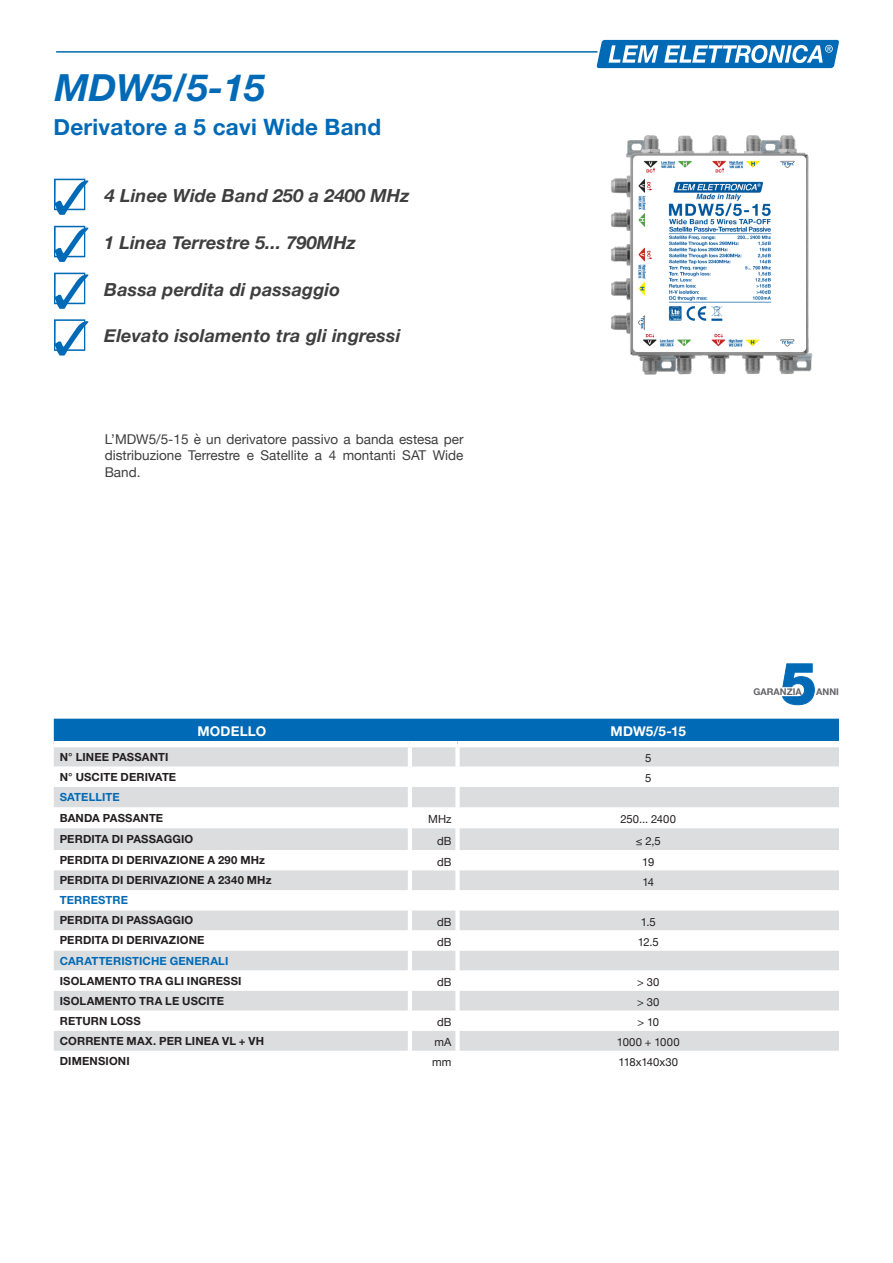
<style>
.page{position:relative;width:893px;height:1263px;background:#fff}
.page>*{position:absolute;margin:0;border:0;box-sizing:border-box;transform-origin:0 0}
.CODICE_Prodotto_ITA{font:italic 700 37.5px "Helvetica Neue LT Std";color:#016ab6}
.Elenco_puntato{font:700 22.5px "Helvetica Neue";letter-spacing:.01em;color:#016ab6}
.Elenco_puntato-2{font:italic 700 18px "Helvetica Neue";letter-spacing:.01em;color:#3e3e3f}
.Testi_semplici{font:13.5px/16.5px "Helvetica Neue";color:#3e3e3f;text-align:justify}
.Intestazione_Tabelle_Codice{font:700 13.5px "Helvetica Neue LT Std";letter-spacing:.01em;color:#fff}
.Grassetto_Tabelle_ITA{font:700 11.25px "Helvetica Neue LT Std";letter-spacing:.01em;color:#231f20}
.Grassetto_Tabelle_ITA-2{font:700 11.25px "Helvetica Neue LT Std";letter-spacing:.01em;color:#016ab6}
.Descriz_Tabelle_ITA{font:11.25px "Helvetica Neue";letter-spacing:-.015em;color:#231f20}
.Colonna_dB_Dx{font:11.25px "Helvetica Neue";letter-spacing:.005em;color:#231f20}
.Descriz_Tabelle_EN{font:11.25px "Helvetica Neue";letter-spacing:.005em;color:#231f20}
.t1{font:700 9.3px "Helvetica Neue";color:#636366}
</style>
<div class="page">
<svg style="left:596px;top:40px;width:243px;height:28px"></svg>
<hr style="left:56px;top:51px;width:541px;height:2px;background:#016aaf">
<svg style="left:782px;top:664px;width:32px;height:41px"></svg>
<svg style="left:54px;top:273px;width:34px;height:36px"></svg>
<svg style="left:54px;top:319px;width:34px;height:36px"></svg>
<svg style="left:54px;top:179px;width:34px;height:36px"></svg>
<svg style="left:54px;top:226px;width:34px;height:36px"></svg>
<div style="left:54px;top:719px;width:785px;height:22px;background:#016ab6"></div>
<svg style="left:54px;top:747px;width:785px;height:20px;background:#dddee0"></svg>
<svg style="left:54px;top:787px;width:785px;height:264px;fill:#dcdddf"></svg>
<hr style="left:408px;top:747px;width:4px;height:20px;background:#fff">
<div style="left:455px;top:747px;width:5px;height:20px;background:#fff"></div>
<hr style="left:408px;top:787px;width:4px;height:20px;background:#fff">
<div style="left:455px;top:787px;width:5px;height:20px;background:#fff"></div>
<hr style="left:408px;top:807px;width:4px;height:21px;background:#fff">
<div style="left:455px;top:807px;width:5px;height:21px;background:#fff"></div>
<hr style="left:408px;top:828px;width:4px;height:22px;background:#fff">
<div style="left:455px;top:828px;width:5px;height:22px;background:#fff"></div>
<hr style="left:408px;top:850px;width:4px;height:20px;background:#fff">
<div style="left:455px;top:850px;width:5px;height:20px;background:#fff"></div>
<hr style="left:408px;top:870px;width:4px;height:20px;background:#fff">
<div style="left:455px;top:870px;width:5px;height:20px;background:#fff"></div>
<hr style="left:408px;top:890px;width:4px;height:20px;background:#fff">
<div style="left:455px;top:890px;width:5px;height:20px;background:#fff"></div>
<hr style="left:408px;top:910px;width:4px;height:20px;background:#fff">
<div style="left:455px;top:910px;width:5px;height:20px;background:#fff"></div>
<hr style="left:408px;top:930px;width:4px;height:20px;background:#fff">
<div style="left:455px;top:930px;width:5px;height:20px;background:#fff"></div>
<hr style="left:408px;top:950px;width:4px;height:20px;background:#fff">
<div style="left:455px;top:950px;width:5px;height:20px;background:#fff"></div>
<hr style="left:408px;top:970px;width:4px;height:21px;background:#fff">
<div style="left:455px;top:970px;width:5px;height:21px;background:#fff"></div>
<hr style="left:408px;top:991px;width:4px;height:20px;background:#fff">
<div style="left:455px;top:991px;width:5px;height:20px;background:#fff"></div>
<hr style="left:408px;top:1011px;width:4px;height:20px;background:#fff">
<div style="left:455px;top:1011px;width:5px;height:20px;background:#fff"></div>
<hr style="left:408px;top:1031px;width:4px;height:20px;background:#fff">
<div style="left:455px;top:1031px;width:5px;height:20px;background:#fff"></div>
<img style="left:611px;top:135px;width:202px;height:240px">
<p class="CODICE_Prodotto_ITA" style="left:55px;top:64px;width:212px">MDW5/5-15</p>
<p class="Elenco_puntato" style="left:54px;top:110px;width:329px">Derivatore a 5 cavi Wide Band</p>
<p class="Elenco_puntato-2" style="left:105px;top:182px;width:306px">4 Linee Wide Band 250 a 2400 MHz</p>
<p class="Elenco_puntato-2" style="left:104px;top:229px;width:253px">1 Linea Terrestre 5... 790MHz</p>
<p class="Elenco_puntato-2" style="left:104px;top:276px;width:237px">Bassa perdita di passaggio</p>
<p class="Elenco_puntato-2" style="left:104px;top:321px;width:298px">Elevato isolamento tra gli ingressi</p>
<p class="Testi_semplici" style="left:105px;top:431px;width:360px">L’MDW5/5-15 è un derivatore passivo a banda estesa per distribuzione Terrestre e Satellite a 4 montanti SAT Wide Band.</p>
<p class="Intestazione_Tabelle_Codice" style="left:197px;top:723px;width:70px">MODELLO</p>
<p class="Intestazione_Tabelle_Codice" style="left:611px;top:723px;width:77px">MDW5/5-15</p>
<p class="Grassetto_Tabelle_ITA" style="left:60px;top:750px;width:110px">N° LINEE PASSANTI</p>
<p class="Descriz_Tabelle_ITA" style="left:645px;top:750px;width:8px">5</p>
<p class="Grassetto_Tabelle_ITA" style="left:60px;top:770px;width:118px">N° USCITE DERIVATE</p>
<p class="Descriz_Tabelle_ITA" style="left:645px;top:770px;width:8px">5</p>
<p class="Grassetto_Tabelle_ITA-2" style="left:60px;top:790px;width:61px">SATELLITE</p>
<p class="Grassetto_Tabelle_ITA" style="left:60px;top:811px;width:105px">BANDA PASSANTE</p>
<p class="Colonna_dB_Dx" style="left:428px;top:811px;width:25px">MHz</p>
<p class="Descriz_Tabelle_ITA" style="left:620px;top:811px;width:57px">250... 2400</p>
<p class="Grassetto_Tabelle_ITA" style="left:60px;top:832px;width:135px">PERDITA DI PASSAGGIO</p>
<p class="Colonna_dB_Dx" style="left:437px;top:832px;width:16px">dB</p>
<p class="Descriz_Tabelle_ITA" style="left:636px;top:832px;width:27px">≤ 2,5</p>
<p class="Grassetto_Tabelle_ITA" style="left:60px;top:853px;width:207px">PERDITA DI DERIVAZIONE A 290 MHz</p>
<p class="Colonna_dB_Dx" style="left:437px;top:853px;width:16px">dB</p>
<p class="Descriz_Tabelle_ITA" style="left:642px;top:853px;width:14px">19</p>
<p class="Grassetto_Tabelle_ITA" style="left:60px;top:873px;width:213px">PERDITA DI DERIVAZIONE A 2340 MHz</p>
<p class="Descriz_Tabelle_ITA" style="left:642px;top:873px;width:13px">14</p>
<p class="Grassetto_Tabelle_ITA-2" style="left:60px;top:893px;width:70px">TERRESTRE</p>
<p class="Grassetto_Tabelle_ITA" style="left:60px;top:913px;width:135px">PERDITA DI PASSAGGIO</p>
<p class="Colonna_dB_Dx" style="left:437px;top:914px;width:16px">dB</p>
<p class="Descriz_Tabelle_ITA" style="left:641px;top:914px;width:17px">1.5</p>
<p class="Grassetto_Tabelle_ITA" style="left:60px;top:933px;width:146px">PERDITA DI DERIVAZIONE</p>
<p class="Colonna_dB_Dx" style="left:437px;top:934px;width:16px">dB</p>
<p class="Descriz_Tabelle_ITA" style="left:638px;top:934px;width:23px">12.5</p>
<p class="Grassetto_Tabelle_ITA-2" style="left:60px;top:953px;width:170px">CARATTERISTICHE GENERALI</p>
<p class="Grassetto_Tabelle_ITA" style="left:60px;top:974px;width:183px">ISOLAMENTO TRA GLI INGRESSI</p>
<p class="Colonna_dB_Dx" style="left:437px;top:974px;width:16px">dB</p>
<p class="Descriz_Tabelle_ITA" style="left:637px;top:974px;width:24px">&gt; 30</p>
<p class="Grassetto_Tabelle_ITA" style="left:60px;top:994px;width:166px">ISOLAMENTO TRA LE USCITE</p>
<p class="Descriz_Tabelle_ITA" style="left:637px;top:994px;width:24px">&gt; 30</p>
<p class="Grassetto_Tabelle_ITA" style="left:60px;top:1014px;width:82px">RETURN LOSS</p>
<p class="Colonna_dB_Dx" style="left:437px;top:1014px;width:16px">dB</p>
<p class="Descriz_Tabelle_ITA" style="left:637px;top:1014px;width:23px">&gt; 10</p>
<p class="Grassetto_Tabelle_ITA" style="left:60px;top:1034px;width:206px">CORRENTE MAX. PER LINEA VL + VH</p>
<p class="Colonna_dB_Dx" style="left:434px;top:1034px;width:19px">mA</p>
<p class="Descriz_Tabelle_EN" style="left:617px;top:1034px;width:64px">1000 + 1000</p>
<p class="Grassetto_Tabelle_ITA" style="left:60px;top:1054px;width:71px">DIMENSIONI</p>
<p class="Colonna_dB_Dx" style="left:432px;top:1054px;width:21px">mm</p>
<p class="Descriz_Tabelle_EN" style="left:618px;top:1054px;width:61px">118x140x30</p>
<p class="t1" style="left:754px;top:685px;width:50px">GARANZIA</p>
<p class="t1" style="left:816px;top:685px;width:24px">ANNI</p>
</div>
